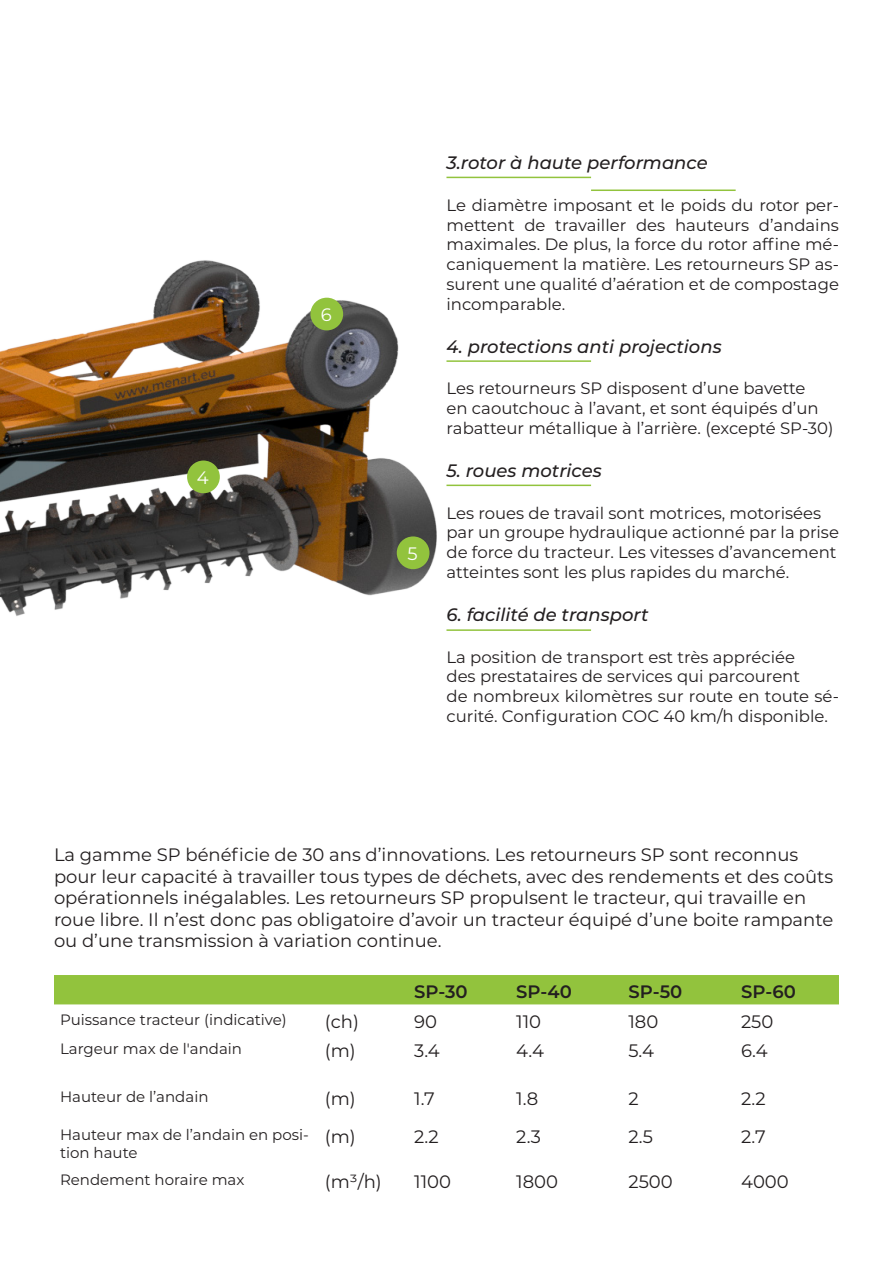
<style>
.page{position:relative;width:893px;height:1263px;background:#fff}
.page>*{position:absolute;margin:0;border:0;box-sizing:border-box;transform-origin:0 0}
.t1{font:18px/21.6px "Montserrat";color:#231f20}
.t2{font:italic 500 18px "Montserrat";color:#231f20}
.t3{font:600 18px "Montserrat";color:#231f20}
.t4{font:18px "Montserrat";color:#fff}
.t5{font:16.5px/19.8px "Montserrat";color:#231f20;text-align:justify}
.t6{font:15px/18px "Montserrat";color:#231f20}
</style>
<div class="page">
<img style="left:0;top:176px;width:553px;height:440px">
<hr style="left:446px;top:177px;width:145px;height:1px;background:#92c33d">
<hr style="left:591px;top:189px;width:145px;height:2px;background:#92c33d">
<hr style="left:446px;top:360px;width:145px;height:2px;background:#92c33d">
<hr style="left:446px;top:485px;width:145px;height:1px;background:#92c33d">
<hr style="left:446px;top:629px;width:145px;height:2px;background:#92c33d">
<div style="left:54px;top:975px;width:785px;height:29px;background:#92c33d"></div>
<div style="left:397px;top:536px;width:32px;height:33px;background:#92c33d;border-radius:50%"></div>
<div style="left:310px;top:298px;width:33px;height:32px;background:#92c33d;border-radius:50%"></div>
<div style="left:187px;top:460px;width:33px;height:33px;background:#92c33d;border-radius:50%"></div>
<p class="t4" style="left:197px;top:465px;width:13px">4</p>
<p class="t4" style="left:321px;top:302px;width:12px">6</p>
<p class="t4" style="left:407px;top:541px;width:12px">5</p>
<p class="t2" style="left:446px;top:150px;width:263px">3.rotor à haute performance</p>
<p class="t5" style="left:446px;top:194px;width:394px">Le diamètre imposant et le poids du rotor per&shy;mettent de travailler des hauteurs d’andains maximales. De plus, la force du rotor affine mé&shy;caniquement la matière. Les retourneurs SP as&shy;surent une qualité d’aération et de compostage incomparable.</p>
<p class="t2" style="left:446px;top:334px;width:277px">4. protections anti projections</p>
<p class="t5" style="left:446px;top:378px;width:361px">Les retourneurs SP disposent d’une bavette</p>
<p class="t5" style="left:446px;top:398px;width:374px">en caoutchouc à l’avant, et sont équipés d’un</p>
<p class="t5" style="left:446px;top:418px;width:389px">rabatteur métallique à l’arrière. (excepté SP-30)</p>
<p class="t2" style="left:446px;top:458px;width:157px">5. roues motrices</p>
<p class="t5" style="left:446px;top:502px;width:376px">Les roues de travail sont motrices, motorisées</p>
<p class="t5" style="left:446px;top:522px;width:394px">par un groupe hydraulique actionné par la prise</p>
<p class="t5" style="left:446px;top:542px;width:392px">de force du tracteur. Les vitesses d’avancement</p>
<p class="t5" style="left:446px;top:562px;width:344px">atteintes sont les plus rapides du marché.</p>
<p class="t2" style="left:446px;top:602px;width:204px">6. facilité de transport</p>
<p class="t5" style="left:446px;top:646px;width:350px">La position de transport est très appréciée</p>
<p class="t5" style="left:446px;top:666px;width:355px">des prestataires de services qui parcourent</p>
<p class="t5" style="left:446px;top:686px;width:394px">de nombreux kilomètres sur route en toute sé&shy;curité. Configuration COC 40 km/h disponible.</p>
<p class="t1" style="left:54px;top:843px;width:781px">La gamme SP bénéficie de 30 ans d’innovations. Les retourneurs SP sont reconnus pour leur capacité à travailler tous types de déchets, avec des rendements et des coûts opérationnels inégalables. Les retourneurs SP propulsent le tracteur, qui travaille en roue libre. Il n’est donc pas obligatoire d’avoir un tracteur équipé d’une boite rampante ou d’une transmission à variation continue.</p>
<p class="t3" style="left:414px;top:979px;width:55px">SP-30</p>
<p class="t3" style="left:516px;top:979px;width:57px">SP-40</p>
<p class="t3" style="left:628px;top:979px;width:55px">SP-50</p>
<p class="t3" style="left:741px;top:979px;width:56px">SP-60</p>
<p class="t6" style="left:60px;top:1010px;width:228px">Puissance tracteur (indicative)</p>
<p class="t1" style="left:325px;top:1010px;width:36px">(ch)</p>
<p class="t1" style="left:414px;top:1010px;width:24px">90</p>
<p class="t1" style="left:516px;top:1010px;width:26px">110</p>
<p class="t1" style="left:628px;top:1010px;width:31px">180</p>
<p class="t1" style="left:741px;top:1010px;width:34px">250</p>
<p class="t6" style="left:60px;top:1039px;width:184px">Largeur max de l'andain</p>
<p class="t1" style="left:325px;top:1039px;width:32px">(m)</p>
<p class="t1" style="left:414px;top:1039px;width:27px">3.4</p>
<p class="t1" style="left:516px;top:1039px;width:29px">4.4</p>
<p class="t1" style="left:628px;top:1039px;width:27px">5.4</p>
<p class="t1" style="left:741px;top:1039px;width:28px">6.4</p>
<p class="t6" style="left:60px;top:1087px;width:150px">Hauteur de l’andain</p>
<p class="t1" style="left:325px;top:1087px;width:32px">(m)</p>
<p class="t1" style="left:414px;top:1087px;width:22px">1.7</p>
<p class="t1" style="left:516px;top:1087px;width:23px">1.8</p>
<p class="t1" style="left:628px;top:1087px;width:12px">2</p>
<p class="t1" style="left:741px;top:1087px;width:26px">2.2</p>
<p class="t6" style="left:60px;top:1125px;width:250px">Hauteur max de l’andain en posi&shy;tion haute</p>
<p class="t1" style="left:325px;top:1125px;width:32px">(m)</p>
<p class="t1" style="left:414px;top:1125px;width:26px">2.2</p>
<p class="t1" style="left:516px;top:1125px;width:26px">2.3</p>
<p class="t1" style="left:628px;top:1125px;width:26px">2.5</p>
<p class="t1" style="left:741px;top:1125px;width:26px">2.7</p>
<p class="t6" style="left:60px;top:1170px;width:186px">Rendement horaire max</p>
<p class="t1" style="left:325px;top:1170px;width:58px">(m³/h)</p>
<p class="t1" style="left:414px;top:1170px;width:38px">1100</p>
<p class="t1" style="left:516px;top:1170px;width:43px">1800</p>
<p class="t1" style="left:628px;top:1170px;width:46px">2500</p>
<p class="t1" style="left:741px;top:1170px;width:49px">4000</p>
</div>
